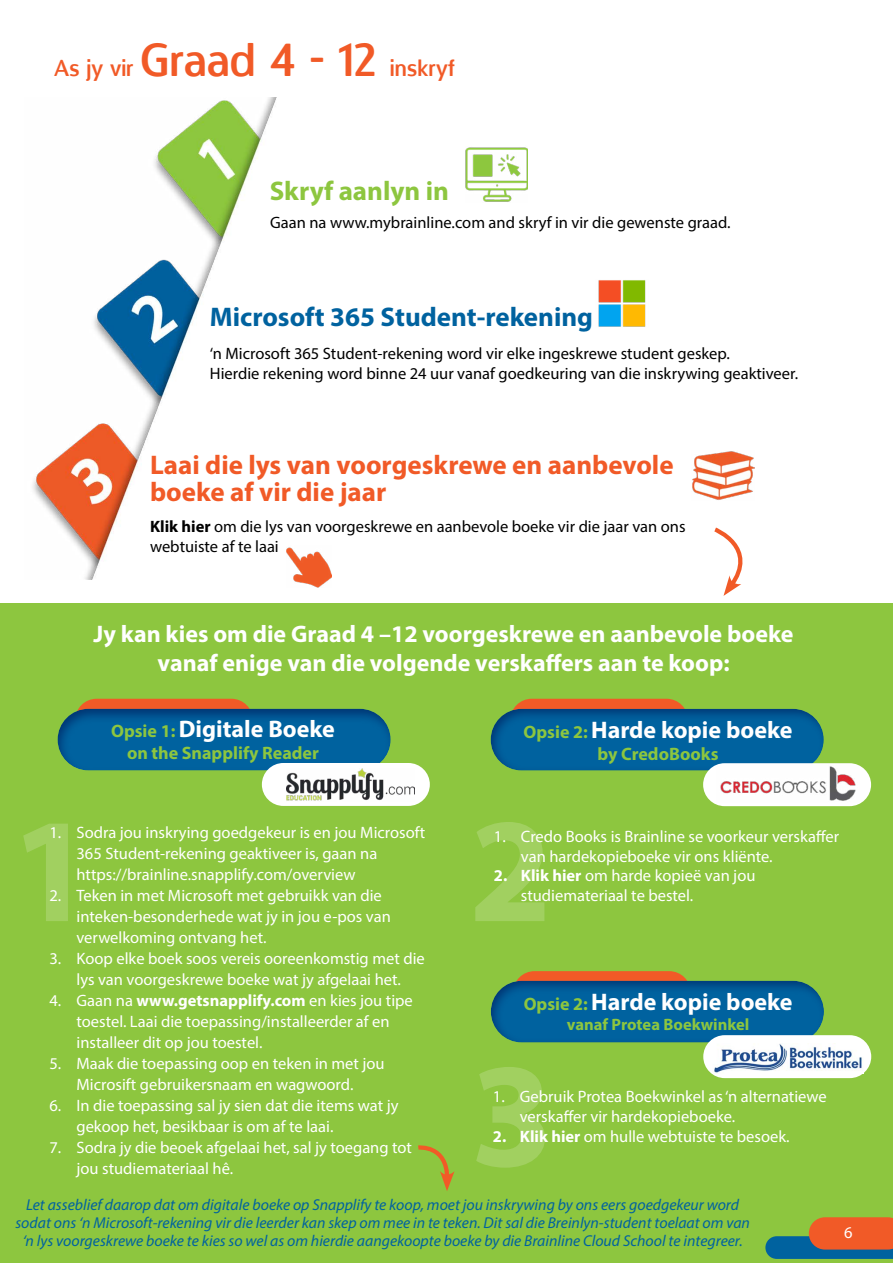
<style>
.page{position:relative;width:893px;height:1263px;background:#fff}
.page>*{position:absolute;margin:0;border:0;box-sizing:border-box;transform-origin:0 0}
.t1{font:700 150px/245px "Myriad Pro";color:#fff}
.t2{font:700 27px/27px "Myriad Pro";color:#f15a27}
.t3{font:700 27px "Myriad Pro";color:#00629f}
.t4{font:700 27px "Myriad Pro";color:#8dc63f}
.t5{font:700 24px/28.8px "Myriad Pro";color:#fff;text-align:center}
.t6{font:22.5px "Designosaur";color:#f15a27}
.t7{font:700 18px "Myriad Pro";color:#8dc63f}
.t8{font:16.5px/21px "Myriad Pro";color:#fff}
.t9{font:16.5px/19.8px "Myriad Pro";color:#000}
.t10{font:700 16.5px "Myriad Pro";color:#8dc63f}
.t11{font:italic 15.75px/18px "Myriad Pro";color:#00629f;text-align:center}
.s1{font-size:45px}
.s2{font-weight:700}
.s3{font-size:18px;color:#8dc63f}
</style>
<div class="page">
<img style="left:33px;top:98px;width:243px;height:481px">
<img style="left:465px;top:147px;width:63px;height:55px">
<img style="left:598px;top:280px;width:48px;height:47px">
<img style="left:692px;top:451px;width:63px;height:49px">
<img style="left:286px;top:547px;width:46px;height:40px">
<div style="left:0;top:604px;width:893px;height:659px;background:#8dc63f"></div>
<div style="left:46px;top:698px;width:359px;height:73px;background:#00629f;opacity:.75"></div>
<div style="left:479px;top:698px;width:359px;height:73px;background:#00629f;opacity:.75"></div>
<div style="left:479px;top:969px;width:359px;height:74px;background:#00629f;opacity:.75"></div>
<svg style="left:714px;top:527px;width:29px;height:69px"></svg>
<svg style="left:418px;top:1145px;width:36px;height:46px"></svg>
<div style="left:262px;top:763px;width:168px;height:43px;background:#fff;border-radius:21px"></div>
<img style="left:286px;top:768px;width:129px;height:33px">
<div style="left:703px;top:763px;width:168px;height:43px;background:#fff;border-radius:21px"></div>
<img style="left:720px;top:765px;width:140px;height:36px">
<div style="left:703px;top:1035px;width:168px;height:43px;background:#fff;border-radius:21px"></div>
<img style="left:714px;top:1044px;width:150px;height:30px">
<svg style="left:765px;top:1217px;width:128px;height:42px"></svg>
<h3 class="t6" style="left:54px;top:49px;width:402px">As jy vir <span class="s1">Graad 4 - 12</span> inskryf</h3>
<h2 class="t4" style="left:270px;top:174px;width:181px">Skryf aanlyn in</h2>
<p class="t9" style="left:270px;top:213px;width:462px">Gaan na www.mybrainline.com and skryf in vir die gewenste graad.</p>
<h2 class="t3" style="left:210px;top:299px;width:385px">Microsoft 365 Student-rekening</h2>
<p class="t9" style="left:210px;top:344px;width:590px">‘n Microsoft 365 Student-rekening word vir elke ingeskrewe student geskep.<br>Hierdie rekening word binne 24 uur vanaf goedkeuring van die inskrywing geaktiveer.</p>
<h2 class="t2" style="left:150px;top:451px;width:525px">Laai die lys van voorgeskrewe en aanbevole boeke af vir die jaar</h2>
<p class="t9" style="left:150px;top:517px;width:537px"><span class="s2">Klik hier</span> om die lys van voorgeskrewe en aanbevole boeke vir die jaar van ons webtuiste af te laai</p>
<h3 class="t5" style="left:94px;top:619px;width:701px">Jy kan kies om die Graad 4 –12 voorgeskrewe en aanbevole boeke vanaf enige van die volgende verskaffers aan te koop:</h3>
<h3 class="t5" style="left:111px;top:714px;width:225px"><span class="s3">Opsie 1:</span> Digitale Boeke</h3>
<p class="t7" style="left:127px;top:741px;width:193px">on the Snapplify Reader</p>
<h3 class="t5" style="left:523px;top:715px;width:270px"><span class="s3">Opsie 2:</span> Harde kopie boeke</h3>
<p class="t7" style="left:597px;top:742px;width:122px">by CredoBooks</p>
<h1 class="t1" style="left:10px;top:743px;width:85px">1</h1>
<h1 class="t1" style="left:469px;top:743px;width:86px">2<br>3</h1>
<p class="t8" style="left:76px;top:822px;width:350px;text-indent:-27px">1. Sodra jou inskrying goedgekeur is en jou Microsoft<br>365 Student-rekening geaktiveer is, gaan na https://brainline.snapplify.com/overview</p>
<p class="t8" style="left:76px;top:885px;width:316px;text-indent:-27px">2. Teken in met Microsoft met gebruikk van die inteken-besonderhede wat jy in jou e-pos van verwelkoming ontvang het.</p>
<p class="t8" style="left:50px;top:948px;width:377px;text-align:center">3. Koop elke boek soos vereis ooreenkomstig met die lys van voorgeskrewe boeke wat jy afgelaai het.</p>
<p class="t8" style="left:76px;top:990px;width:338px;text-indent:-27px">4. Gaan na <span class="s2">www.getsnapplify.com</span> en kies jou tipe toestel. Laai die toepassing/installeerder af en installeer dit op jou toestel.</p>
<p class="t8" style="left:50px;top:1053px;width:337px;text-align:center">5. Maak die toepassing oop en teken in met jou<br>Microsift gebruikersnaam en wagwoord.</p>
<p class="t8" style="left:76px;top:1095px;width:324px;text-indent:-27px">6. In die toepassing sal jy sien dat die items wat jy gekoop het, besikbaar is om af te laai.</p>
<p class="t8" style="left:76px;top:1137px;width:337px;text-indent:-27px">7. Sodra jy die beoek afgelaai het, sal jy toegang tot jou studiemateriaal hê.</p>
<p class="t8" style="left:521px;top:826px;width:320px;line-height:19.8px;text-indent:-27px">1. Credo Books is Brainline se voorkeur verskaffer van hardekopieboeke vir ons kliënte.</p>
<p class="t8" style="left:521px;top:866px;width:236px;line-height:19.8px;text-indent:-27px"><span class="s2">2. Klik hier</span> om harde kopieë van jou studiemateriaal te bestel.</p>
<h3 class="t5" style="left:524px;top:987px;width:270px"><span class="s3">Opsie 2:</span> Harde kopie boeke</h3>
<p class="t10" style="left:567px;top:1013px;width:184px">vanaf Protea Boekwinkel</p>
<p class="t8" style="left:520px;top:1086px;width:308px;line-height:19.8px;text-indent:-27px">1. Gebruik Protea Boekwinkel as ‘n alternatiewe verskaffer vir hardekopieboeke.</p>
<p class="t8" style="left:493px;top:1125px;width:298px"><span class="s2">2. Klik hier</span> om hulle webtuiste te besoek.</p>
<p class="t11" style="left:15px;top:1195px;width:736px">Let asseblief daarop dat om digitale boeke op Snapplify te koop, moet jou inskrywing by ons eers goedgekeur word sodat ons ‘n Microsoft-rekening vir die leerder kan skep om mee in te teken. Dit sal die Breinlyn-student toelaat om van ‘n lys voorgeskrewe boeke te kies so wel as om hierdie aangekoopte boeke by die Brainline Cloud School te integreer.</p>
<p class="t8" style="left:844px;top:1222px;width:10px">6</p>
</div>
